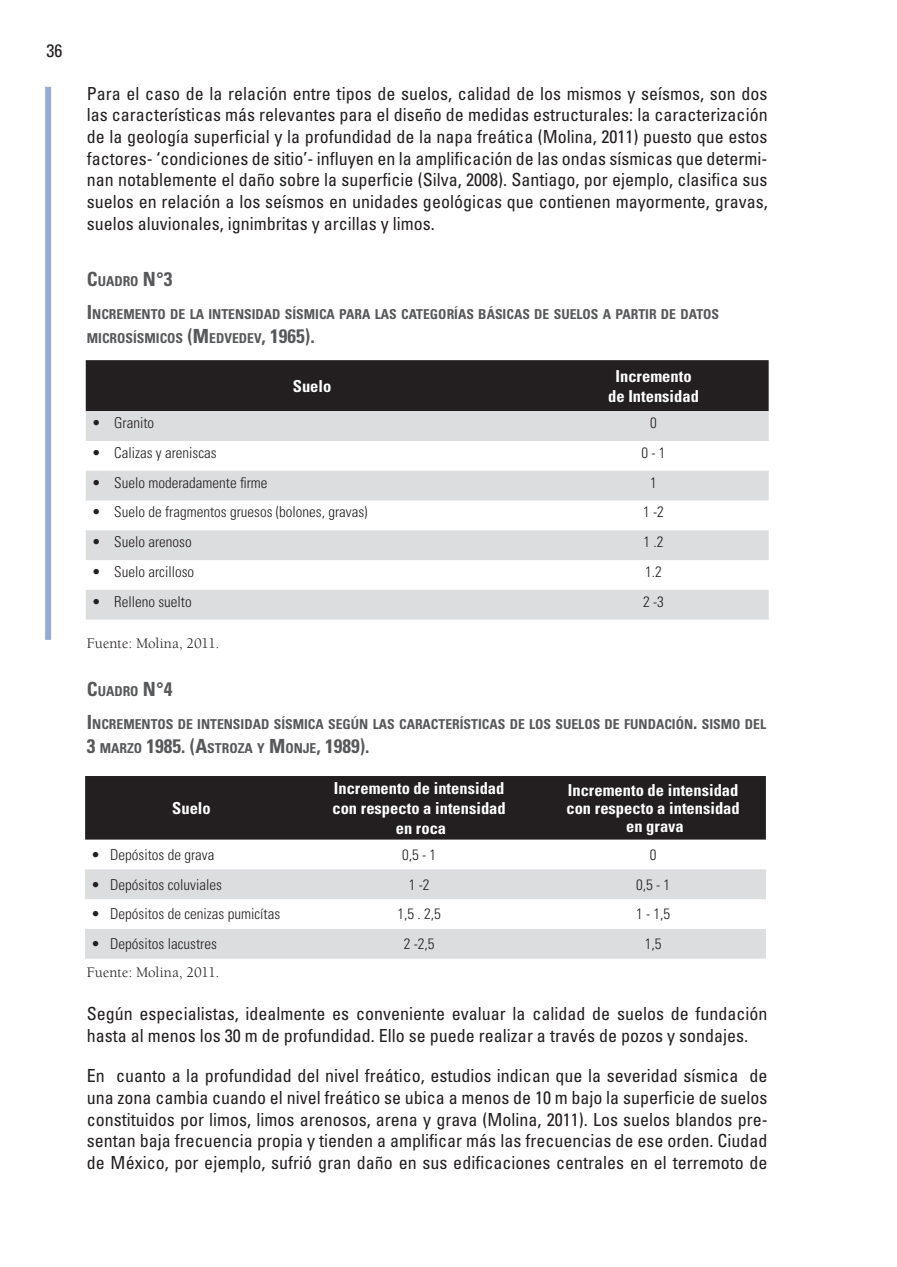
<style>
.page{position:relative;width:897px;height:1267px;background:#fff}
.page>*{position:absolute;margin:0;border:0;box-sizing:border-box;transform-origin:0 0}
.t1{font:700 condensed 19.5px "Univers LT Std";color:#57585a}
.t2{font:condensed 18px/21.6px "Univers LT Std";color:#231f20;text-align:justify}
.t3{font:700 condensed 16.5px/19.8px "Univers LT Std";color:#fff;text-align:center}
.t4{font:300 condensed 15px "Univers LT Std";color:#231f20}
.t5{font:15px "Berkeley Std";color:#231f20}
.t6{font:700 condensed 13.65px "Univers LT Std";color:#57585a}
.s1{font-size:19.5px}
.s2{font-size:13.65px}
</style>
<div class="page">
<div style="left:45px;top:87px;width:6px;height:553px;background:#95acd8"></div>
<div style="left:86px;top:360px;width:682px;height:51px;background:#231f20"></div>
<svg style="left:86px;top:411px;width:682px;height:208px;fill:#dcdddf"></svg>
<div style="left:85px;top:776px;width:680px;height:63px;background:#231f20"></div>
<svg style="left:85px;top:869px;width:680px;height:89px;fill:#dcdddf"></svg>
<p class="t2" style="left:46px;top:39px;width:17px">36</p>
<p class="t2" style="left:87px;top:82px;width:682px">Para el caso de la relación entre tipos de suelos, calidad de los mismos y seísmos, son dos las características más relevantes para el diseño de medidas estructurales: la caracterización de la geología superficial y la profundidad de la napa freática (Molina, 2011) puesto que estos factores- ‘condiciones de sitio’- influyen en la amplificación de las ondas sísmicas que determi&shy;nan notablemente el daño sobre la superficie (Silva, 2008). Santiago, por ejemplo, clasifica sus suelos en relación a los seísmos en unidades geológicas que contienen mayormente, gravas, suelos aluvionales, ignimbritas y arcillas y limos.</p>
<p class="t6" style="left:87px;top:273px;width:20px"><span class="s1">C</span>UADRO</p>
<p class="t1" style="left:143px;top:267px;width:31px">N°3</p>
<p class="t6" style="left:87px;top:305px;width:15px"><span class="s1">I</span>NCREMENTO</p>
<p class="t6" style="left:170px;top:305px;width:47px">DELAINTENSIDAD</p>
<p class="t6" style="left:285px;top:305px;width:20px">SÍSMICA</p>
<p class="t6" style="left:339px;top:305px;width:9px">PARA</p>
<p class="t6" style="left:375px;top:305px;width:8px">LAS</p>
<p class="t6" style="left:401px;top:305px;width:8px">CATE</p>
<p class="t6" style="left:430px;top:305px;width:73px">GORÍAS BÁSICAS</p>
<p class="t6" style="left:534px;top:305px;width:28px">DE SUELOS</p>
<p class="t6" style="left:602px;top:305px;width:21px">A PARTIR</p>
<p class="t6" style="left:661px;top:305px;width:28px">DE DATOS</p>
<p class="t6" style="left:87px;top:329px;width:9px">MICROS</p>
<p class="t6" style="left:133px;top:329px;width:13px">ÍSMICOS</p>
<p class="t6" style="left:187px;top:329px;width:31px"><span class="s1">(M</span>EDVEDEV</p>
<p class="t1" style="left:261px;top:324px;width:55px">, 1965).</p>
<p class="t3" style="left:293px;top:376px;width:40px">Suelo</p>
<p class="t3" style="left:608px;top:366px;width:92px">Incremento de Intensidad</p>
<p class="t4" style="left:92px;top:414px;width:64px">• Granito</p>
<p class="t4" style="left:650px;top:414px;width:8px">0</p>
<p class="t4" style="left:92px;top:443px;width:126px">• Calizas y areniscas</p>
<p class="t4" style="left:641px;top:443px;width:26px">0 - 1</p>
<p class="t4" style="left:92px;top:473px;width:177px">• Suelo moderadamente firme</p>
<p class="t4" style="left:650px;top:473px;width:8px">1</p>
<p class="t4" style="left:92px;top:503px;width:277px">• Suelo de fragmentos gruesos (bolones, gravas)</p>
<p class="t4" style="left:643px;top:503px;width:22px">1 -2</p>
<p class="t4" style="left:92px;top:533px;width:101px">• Suelo arenoso</p>
<p class="t4" style="left:643px;top:533px;width:21px">1 .2</p>
<p class="t4" style="left:92px;top:562px;width:104px">• Suelo arcilloso</p>
<p class="t4" style="left:645px;top:562px;width:18px">1.2</p>
<p class="t4" style="left:92px;top:592px;width:101px">• Relleno suelto</p>
<p class="t4" style="left:643px;top:592px;width:22px">2 -3</p>
<p class="t5" style="left:87px;top:635px;width:134px">Fuente: Molina, 2011.</p>
<p class="t6" style="left:87px;top:683px;width:20px"><span class="s1">C</span>UADRO</p>
<p class="t1" style="left:143px;top:677px;width:31px">N°4</p>
<p class="t6" style="left:87px;top:715px;width:15px"><span class="s1">I</span>NCREMENTOS</p>
<p class="t6" style="left:178px;top:715px;width:28px">DE INTENSIDAD</p>
<p class="t6" style="left:274px;top:715px;width:20px">SÍSMICA</p>
<p class="t6" style="left:328px;top:715px;width:53px">SEGÚN LAS</p>
<p class="t6" style="left:399px;top:715px;width:9px">CARACTER</p>
<p class="t6" style="left:459px;top:715px;width:12px">ÍSTICAS</p>
<p class="t6" style="left:509px;top:715px;width:28px">DE LOS</p>
<p class="t6" style="left:555px;top:715px;width:9px">SUELOS</p>
<p class="t6" style="left:604px;top:715px;width:34px">DE FUNDACI</p>
<p class="t6" style="left:675px;top:715px;width:35px">ÓN<span class="s1">.</span> SISMO</p>
<p class="t6" style="left:744px;top:715px;width:8px">DEL</p>
<p class="t6" style="left:87px;top:739px;width:23px"><span class="s1">3</span> MAR</p>
<p class="t1" style="left:127px;top:734px;width:89px"><span class="s2">ZO</span> 1985. (A<span class="s2">STRO</span></p>
<p class="t1" style="left:238px;top:734px;width:133px"><span class="s2">ZA Y</span> M<span class="s2">ONJE</span>, 1989).</p>
<p class="t3" style="left:172px;top:798px;width:40px">Suelo</p>
<p class="t3" style="left:332px;top:778px;width:175px">Incremento de intensidad con respecto a intensidad en roca</p>
<p class="t3" style="left:566px;top:780px;width:175px;line-height:18px">Incremento de intensidad con respecto a intensidad en grava</p>
<p class="t4" style="left:91px;top:845px;width:125px">• Depósitos de grava</p>
<p class="t4" style="left:402px;top:845px;width:36px">0,5 - 1</p>
<p class="t4" style="left:649px;top:845px;width:8px">0</p>
<p class="t4" style="left:91px;top:875px;width:132px">• Depósitos coluviales</p>
<p class="t4" style="left:408px;top:875px;width:22px">1 -2</p>
<p class="t4" style="left:636px;top:875px;width:36px">0,5 - 1</p>
<p class="t4" style="left:91px;top:905px;width:191px">• Depósitos de cenizas pumicítas</p>
<p class="t4" style="left:397px;top:905px;width:45px">1,5 . 2,5</p>
<p class="t4" style="left:636px;top:905px;width:36px">1 - 1,5</p>
<p class="t4" style="left:91px;top:934px;width:127px">• Depósitos lacustres</p>
<p class="t4" style="left:403px;top:934px;width:32px">2 -2,5</p>
<p class="t4" style="left:644px;top:934px;width:18px">1,5</p>
<p class="t5" style="left:87px;top:964px;width:134px">Fuente: Molina, 2011.</p>
<p class="t2" style="left:87px;top:1002px;width:682px">Según especialistas, idealmente es conveniente evaluar la calidad de suelos de fundación hasta al menos los 30 m de profundidad. Ello se puede realizar a través de pozos y sondajes.</p>
<p class="t2" style="left:87px;top:1064px;width:682px">En cuanto a la profundidad del nivel freático, estudios indican que la severidad sísmica de una zona cambia cuando el nivel freático se ubica a menos de 10 m bajo la superficie de suelos constituidos por limos, limos arenosos, arena y grava (Molina, 2011). Los suelos blandos pre&shy;sentan baja frecuencia propia y tienden a amplificar más las frecuencias de ese orden. Ciudad de México, por ejemplo, sufrió gran daño en sus edificaciones centrales en el terremoto de</p>
</div>
